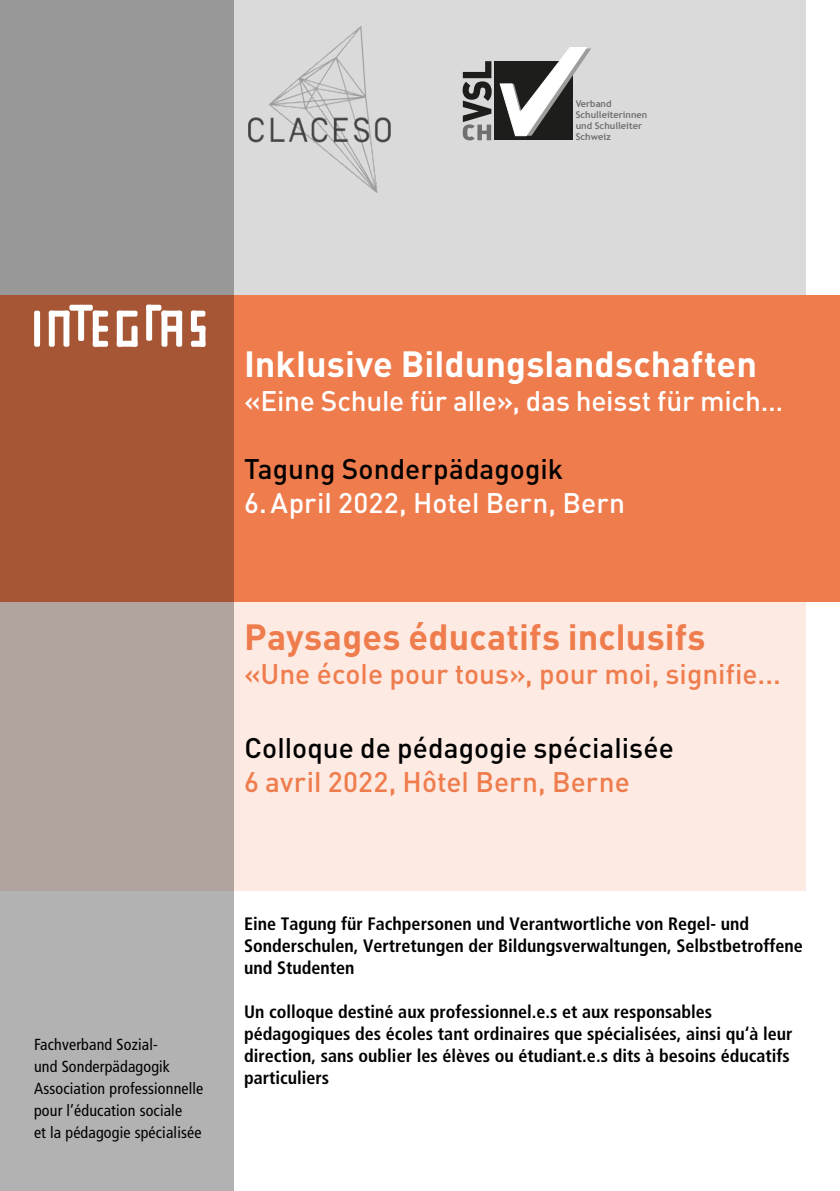
<style>
.page{position:relative;width:840px;height:1191px;background:#fff}
.page>*{position:absolute;margin:0;border:0;box-sizing:border-box;transform-origin:0 0}
.t1{font:700 36px "DIN";color:#fff}
.t2{font:700 36px "DIN";letter-spacing:.005em;color:#ef7c4d}
.t3{font:500 28px "DIN";color:#ef7c4d}
.t4{font:500 28px "DIN";color:#fff}
.t5{font:500 28px "DIN";color:#000}
.t6{font:700 condensed 18px/22px "Frutiger";color:#000}
.t7{font:condensed 16px/22px "Frutiger";letter-spacing:.01em;color:#000}
.t8{font:700 9.2px/11.2px "Trebuchet MS";color:#706f6f}
</style>
<div class="page">
<div style="left:0;top:0;width:805px;height:296px;background:#dadada"></div>
<div style="left:0;top:593px;width:805px;height:297px;background:#fdeae2"></div>
<div style="left:0;top:295px;width:839px;height:306px;background:#ef7c4d"></div>
<svg style="left:0;top:0;width:234px;height:1191px;background:#a99087"></svg>
<div style="left:34px;top:311px;width:6px;height:36px;background:#fff;border-radius:2px"></div>
<div style="left:49px;top:311px;width:6px;height:36px;background:#fff;border-radius:2px"></div>
<div style="left:63px;top:311px;width:6px;height:36px;background:#fff;border-radius:2px"></div>
<div style="left:78px;top:305px;width:6px;height:36px;background:#fff;border-radius:2px"></div>
<div style="left:93px;top:311px;width:6px;height:36px;background:#fff;border-radius:2px"></div>
<div style="left:117px;top:311px;width:6px;height:36px;background:#fff;border-radius:2px"></div>
<div style="left:49px;top:311px;width:20px;height:6px;background:#fff;border-radius:2px"></div>
<div style="left:69px;top:305px;width:24px;height:6px;background:#fff;border-radius:2px"></div>
<div style="left:93px;top:311px;width:15px;height:6px;background:#fff;border-radius:2px"></div>
<div style="left:93px;top:341px;width:15px;height:6px;background:#fff;border-radius:2px"></div>
<div style="left:93px;top:326px;width:15px;height:6px;background:#fff;border-radius:2px"></div>
<div style="left:131px;top:326px;width:6px;height:21px;background:#fff;border-radius:2px"></div>
<div style="left:146px;top:305px;width:6px;height:36px;background:#fff;border-radius:2px"></div>
<div style="left:161px;top:311px;width:6px;height:36px;background:#fff;border-radius:2px"></div>
<div style="left:176px;top:311px;width:6px;height:36px;background:#fff;border-radius:2px"></div>
<div style="left:161px;top:311px;width:21px;height:6px;background:#fff;border-radius:2px"></div>
<div style="left:146px;top:305px;width:15px;height:6px;background:#fff;border-radius:2px"></div>
<div style="left:191px;top:311px;width:14px;height:6px;background:#fff;border-radius:2px"></div>
<div style="left:191px;top:326px;width:14px;height:6px;background:#fff;border-radius:2px"></div>
<div style="left:191px;top:341px;width:14px;height:6px;background:#fff;border-radius:2px"></div>
<div style="left:191px;top:311px;width:6px;height:21px;background:#fff;border-radius:2px"></div>
<div style="left:199px;top:326px;width:6px;height:21px;background:#fff;border-radius:2px"></div>
<div style="left:164px;top:326px;width:16px;height:6px;background:#fff;border-radius:2px"></div>
<div style="left:117px;top:311px;width:20px;height:6px;background:#fff;border-radius:2px"></div>
<div style="left:117px;top:341px;width:20px;height:6px;background:#fff;border-radius:2px"></div>
<img style="left:248px;top:26px;width:142px;height:167px">
<div style="left:494px;top:61px;width:79px;height:79px;background:#1d1d1b"></div>
<svg style="left:462px;top:61px;width:29px;height:79px"></svg>
<svg style="left:499px;top:47px;width:92px;height:89px"></svg>
<p class="t8" style="left:575px;top:98px;width:73px">Verband<br>Schulleiterinnen und Schulleiter<br>Schweiz</p>
<h1 class="t1" style="left:244px;top:340px;width:514px">Inklusive Bildungslandschaften</h1>
<h2 class="t4" style="left:244px;top:383px;width:540px">«Eine Schule für alle», das heisst für mich…</h2>
<h2 class="t5" style="left:244px;top:450px;width:320px">Tagung Sonderpädagogik</h2>
<h2 class="t4" style="left:244px;top:484px;width:382px">6. April 2022, Hotel Bern, Bern</h2>
<h1 class="t2" style="left:244px;top:613px;width:463px">Paysages éducatifs inclusifs</h1>
<h2 class="t3" style="left:244px;top:656px;width:538px">«Une école pour tous», pour moi, signifie...</h2>
<h2 class="t5" style="left:244px;top:730px;width:430px">Colloque de pédagogie spécialisée</h2>
<h2 class="t3" style="left:244px;top:764px;width:387px">6 avril 2022, Hôtel Bern, Berne</h2>
<p class="t7" style="left:34px;top:1033px;width:171px">Fachverband Sozial-<br>und Sonderpädagogik<br>Association professionnelle pour l’éducation sociale<br>et la pédagogie spécialisée</p>
<p class="t6" style="left:244px;top:913px;width:560px">Eine Tagung für Fachpersonen und Verantwortliche von Regel- und<br>Sonderschulen, Vertretungen der Bildungsverwaltungen, Selbstbetroffene und Studenten</p>
<p class="t6" style="left:244px;top:1001px;width:549px">Un colloque destiné aux professionnel.e.s et aux responsables pédagogiques des écoles tant ordinaires que spécialisées, ainsi qu‘à leur direction, sans oublier les élèves ou étudiant.e.s dits à besoins éducatifs particuliers</p>
</div>
